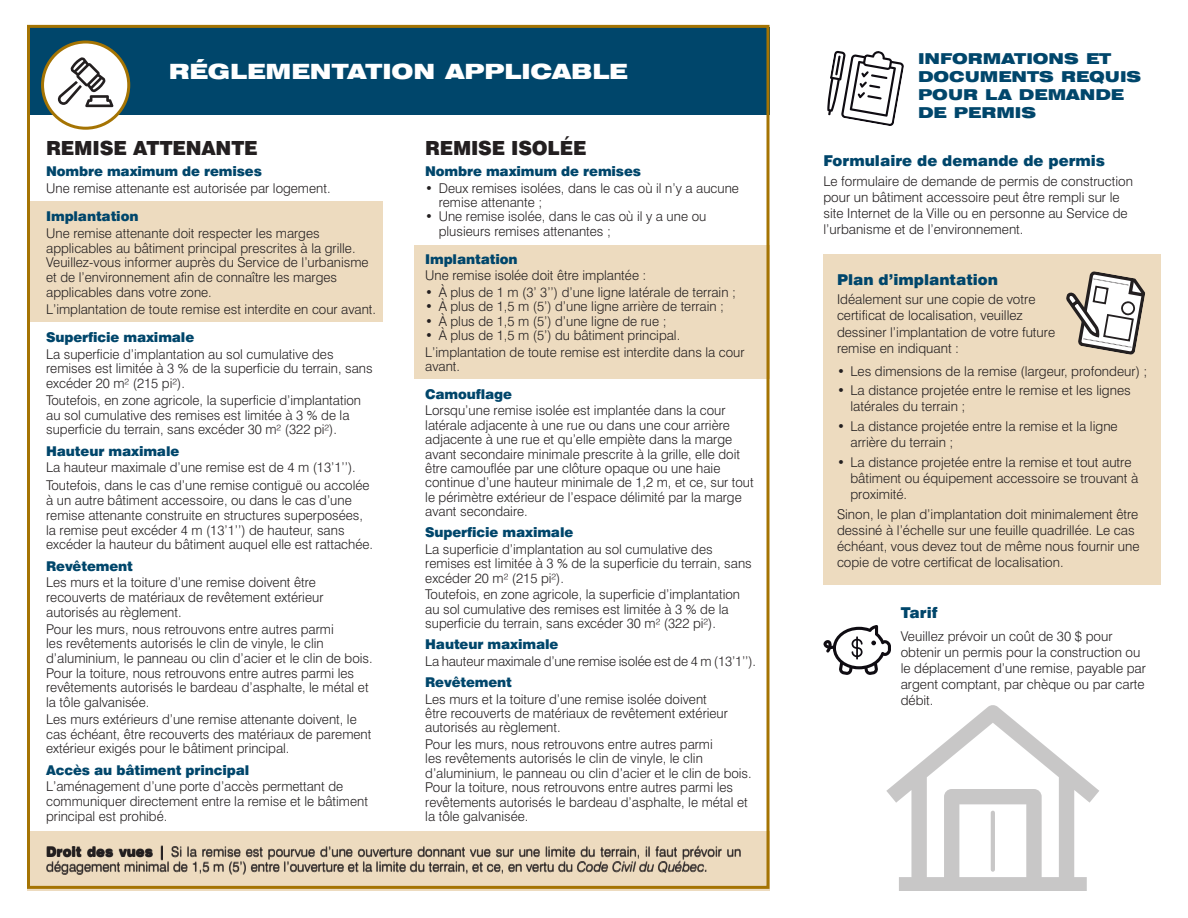
<style>
.page{position:relative;width:1188px;height:918px;background:#fff}
.page>*{position:absolute;margin:0;border:0;box-sizing:border-box;transform-origin:0 0}
.t1{font:900 expanded 21px "Swiss 721 BT";color:#fff}
.t2{font:900 19.5px "Swiss 721 BT";letter-spacing:-.01em;color:#231f20}
.t3{font:900 expanded 15px/18px "Swiss 721 BT";color:#00466b}
.t4{font:900 15px "Swiss 721 BT";color:#00466b}
.t5{font:300 13.5px/14.7px "Swiss 721 BT";color:#231f20}
.t6{font:900 13.5px "Swiss 721 BT";letter-spacing:-.01em;color:#00466b}
.s1{font-weight:900}
.s2{font-style:italic}
</style>
<div class="page">
<div style="left:27px;top:832px;width:742px;height:59px;background:#eddbbf"></div>
<div style="left:27px;top:201px;width:355px;height:121px;background:#eddbbf"></div>
<div style="left:414px;top:245px;width:355px;height:134px;background:#eddbbf"></div>
<div style="left:27px;top:27px;width:742px;height:88px;background:#00466b"></div>
<svg style="left:824px;top:625px;width:67px;height:50px"></svg>
<svg style="left:827px;top:51px;width:77px;height:75px"></svg>
<div style="left:43px;top:42px;width:86px;height:86px;background:#fff;border-radius:50%"></div>
<svg style="left:58px;top:57px;width:55px;height:50px"></svg>
<div style="left:41px;top:41px;width:89px;height:89px;border:3px solid #a57403;border-radius:50%"></div>
<div style="left:824px;top:255px;width:337px;height:330px;background:#eddbbf"></div>
<svg style="left:1066px;top:271px;width:79px;height:84px"></svg>
<svg style="left:886px;top:705px;width:213px;height:186px"></svg>
<hr style="left:991px;top:813px;width:4px;height:57px;background:#c8c7c7">
<h1 class="t1" style="left:169px;top:59px;width:459px">RÉGLEMENTATION APPLICABLE</h1>
<p class="t3" style="left:918px;top:50px;width:225px">INFORMATIONS ET<br>DOCUMENTS REQUIS<br>POUR LA DEMANDE<br>DE</p>
<p class="t3" style="left:954px;top:104px;width:84px">PERMIS</p>
<h2 class="t2" style="left:46px;top:136px;width:29px">Remise</h2>
<h2 class="t2" style="left:133px;top:136px;width:126px">ATTENANTE</h2>
<p class="t6" style="left:46px;top:163px;width:217px">Nombre maximum de remises</p>
<p class="t5" style="left:46px;top:181px;width:286px">Une remise attenante est autorisée par logement.</p>
<p class="t6" style="left:46px;top:208px;width:94px">Implantation</p>
<p class="t5" style="left:46px;top:226px;width:324px">Une remise attenante doit respecter les marges applicables au bâtiment principal prescrites à la grille.<br>Veuillez-vous informer auprès du Service de l’urbanisme et de l’environnement afin de connaître les marges applicables dans votre zone.</p>
<p class="t5" style="left:46px;top:301px;width:331px">L’implantation de toute remise est interdite en cour avant.</p>
<p class="t6" style="left:46px;top:329px;width:150px">Superficie maximale</p>
<p class="t5" style="left:46px;top:346px;width:328px">La superficie d’implantation au sol cumulative des remises est limitée à 3 % de la superficie du terrain, sans excéder 20 m² (215 pi²).</p>
<p class="t5" style="left:46px;top:393px;width:316px">Toutefois, en zone agricole, la superficie d’implantation au sol cumulative des remises est limitée à 3 % de la superficie du terrain, sans excéder 30 m² (322 pi²).</p>
<p class="t6" style="left:46px;top:443px;width:135px">Hauteur maximale</p>
<p class="t5" style="left:46px;top:459px;width:325px;line-height:18px">La hauteur maximale d’une remise est de 4 m (13’1’’).<br>Toutefois, dans le cas d’une remise contiguë ou accolée</p>
<p class="t5" style="left:46px;top:493px;width:328px">à un autre bâtiment accessoire, ou dans le cas d’une remise attenante construite en structures superposées, la remise peut excéder 4 m (13’1’’) de hauteur, sans excéder la hauteur du bâtiment auquel elle est rattachée.</p>
<p class="t6" style="left:46px;top:558px;width:88px">Revêtement</p>
<p class="t5" style="left:46px;top:575px;width:279px">Les murs et la toiture d’une remise doivent être recouverts de matériaux de revêtement extérieur autorisés au règlement.</p>
<p class="t5" style="left:46px;top:621px;width:328px">Pour les murs, nous retrouvons entre autres parmi<br>les revêtements autorisés le clin de vinyle, le clin d’aluminium, le panneau ou clin d’acier et le clin de bois.<br>Pour la toiture, nous retrouvons entre autres parmi les revêtements autorisés le bardeau d’asphalte, le métal et la tôle galvanisée.</p>
<p class="t5" style="left:46px;top:712px;width:327px">Les murs extérieurs d’une remise attenante doivent, le cas échéant, être recouverts des matériaux de parement extérieur exigés pour le bâtiment principal.</p>
<p class="t6" style="left:46px;top:762px;width:205px">Accès au bâtiment principal</p>
<p class="t5" style="left:46px;top:779px;width:323px">L’aménagement d’une porte d’accès permettant de communiquer directement entre la remise et le bâtiment principal est prohibé.</p>
<h2 class="t2" style="left:425px;top:136px;width:29px">Remise</h2>
<h2 class="t2" style="left:511px;top:136px;width:13px">isol</h2>
<h2 class="t2" style="left:560px;top:136px;width:26px">ée</h2>
<p class="t6" style="left:425px;top:163px;width:217px">Nombre maximum de remises</p>
<p class="t5" style="left:439px;top:180px;width:302px;text-indent:-13px">• Deux remises isolées, dans le cas où il n’y a aucune remise attenante ;</p>
<p class="t5" style="left:439px;top:209px;width:269px;text-indent:-13px">• Une remise isolée, dans le cas où il y a une ou plusieurs remises attenantes ;</p>
<p class="t6" style="left:425px;top:251px;width:94px">Implantation</p>
<p class="t5" style="left:425px;top:268px;width:223px">Une remise isolée doit être implantée :</p>
<p class="t5" style="left:425px;top:285px;width:312px">• À plus de 1 m (3’ 3’’) d’une ligne latérale de terrain ;</p>
<p class="t5" style="left:425px;top:299px;width:300px">• À plus de 1,5 m (5’) d’une ligne arrière de terrain ;</p>
<p class="t5" style="left:425px;top:313px;width:243px">• À plus de 1,5 m (5’) d’une ligne de rue ;</p>
<p class="t5" style="left:425px;top:327px;width:321px;line-height:16.5px">• À plus de 1,5 m (5’) du bâtiment principal.<br>L’implantation de toute remise est interdite dans la cour</p>
<p class="t5" style="left:425px;top:359px;width:36px">avant.</p>
<p class="t6" style="left:425px;top:386px;width:88px">Camouflage</p>
<p class="t5" style="left:425px;top:403px;width:330px">Lorsqu’une remise isolée est implantée dans la cour latérale adjacente à une rue ou dans une cour arrière adjacente à une rue et qu’elle empiète dans la marge avant secondaire minimale prescrite à la grille, elle doit être camouflée par une clôture opaque ou une haie continue d’une hauteur minimale de 1,2 m, et ce, sur tout le périmètre extérieur de l’espace délimité par la marge avant secondaire.</p>
<p class="t6" style="left:425px;top:524px;width:150px">Superficie maximale</p>
<p class="t5" style="left:425px;top:542px;width:328px">La superficie d’implantation au sol cumulative des remises est limitée à 3 % de la superficie du terrain, sans excéder 20 m² (215 pi²).</p>
<p class="t5" style="left:425px;top:587px;width:316px">Toutefois, en zone agricole, la superficie d’implantation au sol cumulative des remises est limitée à 3 % de la superficie du terrain, sans excéder 30 m² (322 pi²).</p>
<p class="t6" style="left:425px;top:636px;width:135px">Hauteur maximale</p>
<p class="t5" style="left:425px;top:654px;width:332px">La hauteur maximale d’une remise isolée est de 4 m (13’1’’).</p>
<p class="t6" style="left:425px;top:674px;width:88px">Revêtement</p>
<p class="t5" style="left:425px;top:691px;width:304px">Les murs et la toiture d’une remise isolée doivent être recouverts de matériaux de revêtement extérieur autorisés au règlement.</p>
<p class="t5" style="left:425px;top:737px;width:328px">Pour les murs, nous retrouvons entre autres parmi<br>les revêtements autorisés le clin de vinyle, le clin d’aluminium, le panneau ou clin d’acier et le clin de bois.<br>Pour la toiture, nous retrouvons entre autres parmi les revêtements autorisés le bardeau d’asphalte, le métal et la tôle galvanisée.</p>
<p class="t5" style="left:46px;top:844px;width:697px"><span class="s1">Droit des vues |</span> Si la remise est pourvue d’une ouverture donnant vue sur une limite du terrain, il faut prévoir un dégagement minimal de 1,5 m (5’) entre l’ouverture et la limite du terrain, et ce, en vertu du <span class="s2">Code Civil du Québec.</span></p>
<p class="t4" style="left:823px;top:151px;width:283px">Formulaire de demande de permis</p>
<p class="t5" style="left:823px;top:173px;width:311px;line-height:16.2px">Le formulaire de demande de permis de construction pour un bâtiment accessoire peut être rempli sur le site Internet de la Ville ou en personne au Service de l’urbanisme et de l’environnement.</p>
<p class="t4" style="left:837px;top:270px;width:163px">Plan d’implantation</p>
<p class="t5" style="left:837px;top:291px;width:220px;line-height:16.2px">Idéalement sur une copie de votre certificat de localisation, veuillez dessiner l’implantation de votre future remise en indiquant :</p>
<p class="t5" style="left:837px;top:363px;width:312px">• Les dimensions de la remise (largeur, profondeur) ;</p>
<p class="t5" style="left:850px;top:382px;width:282px;line-height:16.2px;text-indent:-14px">• La distance projetée entre le remise et les lignes latérales du terrain ;</p>
<p class="t5" style="left:850px;top:418px;width:269px;line-height:16.2px;text-indent:-14px">• La distance projetée entre la remise et la ligne arrière du terrain ;</p>
<p class="t5" style="left:850px;top:454px;width:289px;line-height:16.2px;text-indent:-14px">• La distance projetée entre la remise et tout autre bâtiment ou équipement accessoire se trouvant à proximité.</p>
<p class="t5" style="left:837px;top:506px;width:304px;line-height:16.2px">Sinon, le plan d’implantation doit minimalement être dessiné à l’échelle sur une feuille quadrillée. Le cas échéant, vous devez tout de même nous fournir une copie de votre certificat de localisation.</p>
<p class="t4" style="left:901px;top:603px;width:38px">Tarif</p>
<p class="t5" style="left:901px;top:628px;width:247px;line-height:16.2px">Veuillez prévoir un coût de 30 $ pour obtenir un permis pour la construction ou le déplacement d’une remise, payable par argent comptant, par chèque ou par carte débit.</p>
</div>
